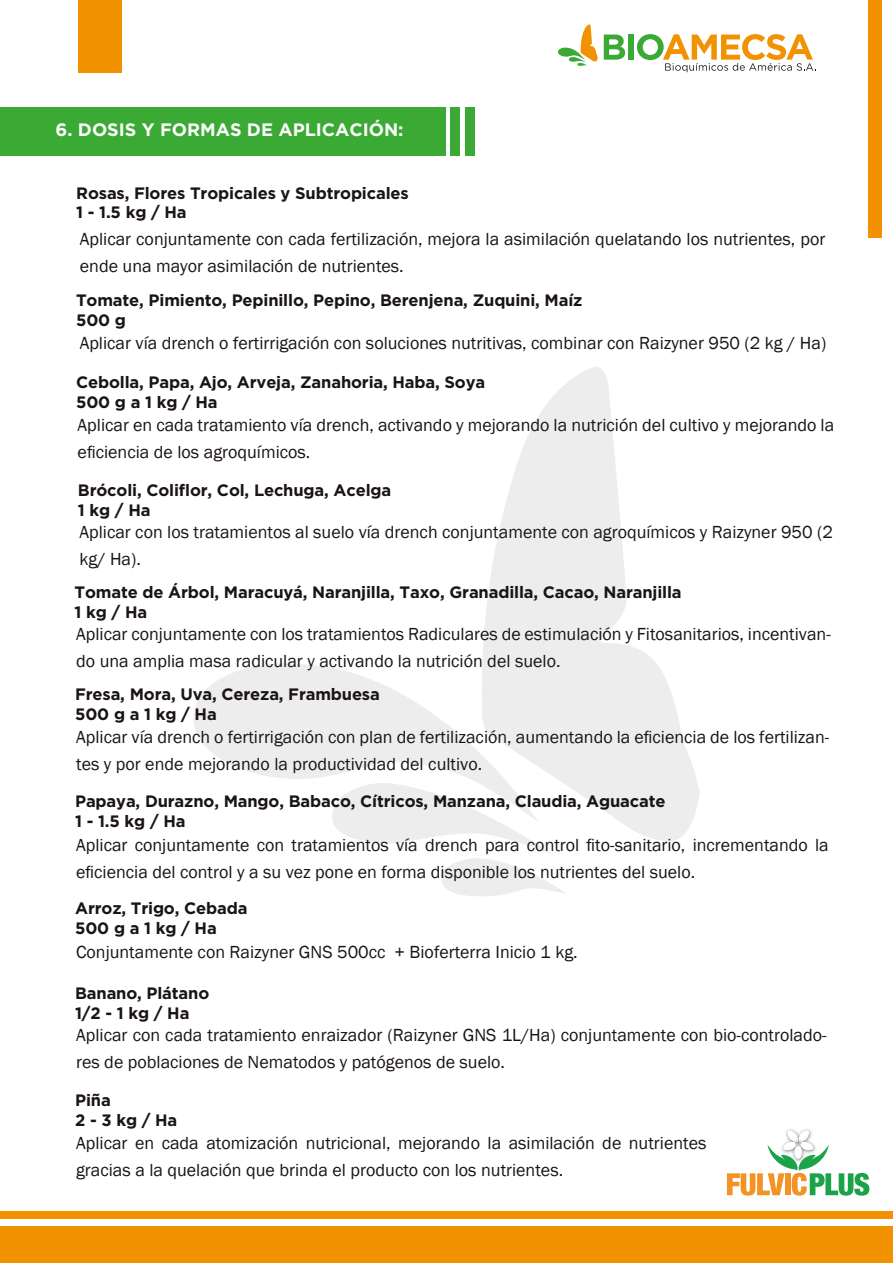
<style>
.page{position:relative;width:893px;height:1263px;background:#fff}
.page>*{position:absolute;margin:0;border:0;box-sizing:border-box;transform-origin:0 0}
.t1{font:18px/27px "Franklin Gothic";color:#1a1413}
.t2{font:700 18px "Gotham";color:#fcfcfc}
.t3{font:700 16.5px/19.8px "Gotham";letter-spacing:-.01em;color:#1a1413}
</style>
<div class="page">
<div style="left:868px;top:0;width:14px;height:238px;background:#f39200"></div>
<svg style="left:604px;top:35px;width:21px;height:25px"></svg>
<div style="left:628px;top:35px;width:6px;height:25px;background:#3aaa35"></div>
<svg style="left:637px;top:34px;width:179px;height:38px"></svg>
<svg style="left:558px;top:24px;width:40px;height:42px"></svg>
<div style="left:0;top:1212px;width:893px;height:7px;background:#f39200"></div>
<div style="left:0;top:1226px;width:893px;height:36px;background:#f39200"></div>
<div style="left:78px;top:0;width:44px;height:72px;background:#f39200"></div>
<svg style="left:483px;top:367px;width:217px;height:474px;fill:#ededed"></svg>
<svg style="left:193px;top:658px;width:346px;height:125px;fill:#ededed"></svg>
<svg style="left:332px;top:783px;width:235px;height:113px"></svg>
<div style="left:0;top:107px;width:445px;height:48px;background:#3aaa35"></div>
<div style="left:450px;top:107px;width:10px;height:48px;background:#3aaa35"></div>
<div style="left:465px;top:107px;width:10px;height:48px;background:#3aaa35"></div>
<svg style="left:727px;top:1129px;width:142px;height:67px"></svg>
<p class="t2" style="left:55px;top:118px;width:350px">6. DOSIS Y FORMAS DE APLICACIÓN:</p>
<p class="t3" style="left:76px;top:183px;width:334px">Rosas, Flores Tropicales y Subtropicales<br>1 - 1.5 kg / Ha</p>
<p class="t1" style="left:80px;top:226px;width:747px">Aplicar conjuntamente con cada fertilización, mejora la asimilación quelatando los nutrientes, por ende una mayor asimilación de nutrientes.</p>
<p class="t3" style="left:76px;top:290px;width:508px">Tomate, Pimiento, Pepinillo, Pepino, Berenjena, Zuquini, Maíz<br>500 g</p>
<p class="t1" style="left:80px;top:330px;width:748px">Aplicar vía drench o fertirrigación con soluciones nutritivas, combinar con Raizyner 950 (2 kg / Ha)</p>
<p class="t3" style="left:76px;top:372px;width:411px">Cebolla, Papa, Ajo, Arveja, Zanahoria, Haba, Soya<br>500 g a 1 kg / Ha</p>
<p class="t1" style="left:78px;top:411px;width:758px">Aplicar en cada tratamiento vía drench, activando y mejorando la nutrición del cultivo y mejorando la eficiencia de los agroquímicos.</p>
<p class="t3" style="left:78px;top:480px;width:315px">Brócoli, Coliflor, Col, Lechuga, Acelga<br>1 kg / Ha</p>
<p class="t1" style="left:79px;top:519px;width:755px">Aplicar con los tratamientos al suelo vía drench conjuntamente con agroquímicos y Raizyner 950 (2 kg/ Ha).</p>
<p class="t3" style="left:75px;top:582px;width:609px">Tomate de Árbol, Maracuyá, Naranjilla, Taxo, Granadilla, Cacao, Naranjilla<br>1 kg / Ha</p>
<p class="t1" style="left:76px;top:620px;width:756px">Aplicar conjuntamente con los tratamientos Radiculares de estimulación y Fitosanitarios, incentivan&shy;do una amplia masa radicular y activando la nutrición del suelo.</p>
<p class="t3" style="left:75px;top:684px;width:306px">Fresa, Mora, Uva, Cereza, Frambuesa<br>500 g a 1 kg / Ha</p>
<p class="t1" style="left:76px;top:724px;width:755px">Aplicar vía drench o fertirrigación con plan de fertilización, aumentando la eficiencia de los fertilizan&shy;tes y por ende mejorando la productividad del cultivo.</p>
<p class="t3" style="left:75px;top:791px;width:592px">Papaya, Durazno, Mango, Babaco, Cítricos, Manzana, Claudia, Aguacate<br>1 - 1.5 kg / Ha</p>
<p class="t1" style="left:76px;top:832px;width:754px">Aplicar conjuntamente con tratamientos vía drench para control fito-sanitario, incrementando la eficiencia del control y a su vez pone en forma disponible los nutrientes del suelo.</p>
<p class="t3" style="left:75px;top:898px;width:174px">Arroz, Trigo, Cebada<br>500 g a 1 kg / Ha</p>
<p class="t1" style="left:76px;top:939px;width:503px">Conjuntamente con Raizyner GNS 500cc + Bioferterra Inicio 1 kg.</p>
<p class="t3" style="left:75px;top:983px;width:136px">Banano, Plátano<br>1/2 - 1 kg / Ha</p>
<p class="t1" style="left:76px;top:1022px;width:752px">Aplicar con cada tratamiento enraizador (Raizyner GNS 1L/Ha) conjuntamente con bio-controlado&shy;res de poblaciones de Nematodos y patógenos de suelo.</p>
<p class="t3" style="left:75px;top:1090px;width:104px">Piña<br>2 - 3 kg / Ha</p>
<p class="t1" style="left:76px;top:1130px;width:632px">Aplicar en cada atomización nutricional, mejorando la asimilación de nutrientes gracias a la quelación que brinda el producto con los nutrientes.</p>
</div>
